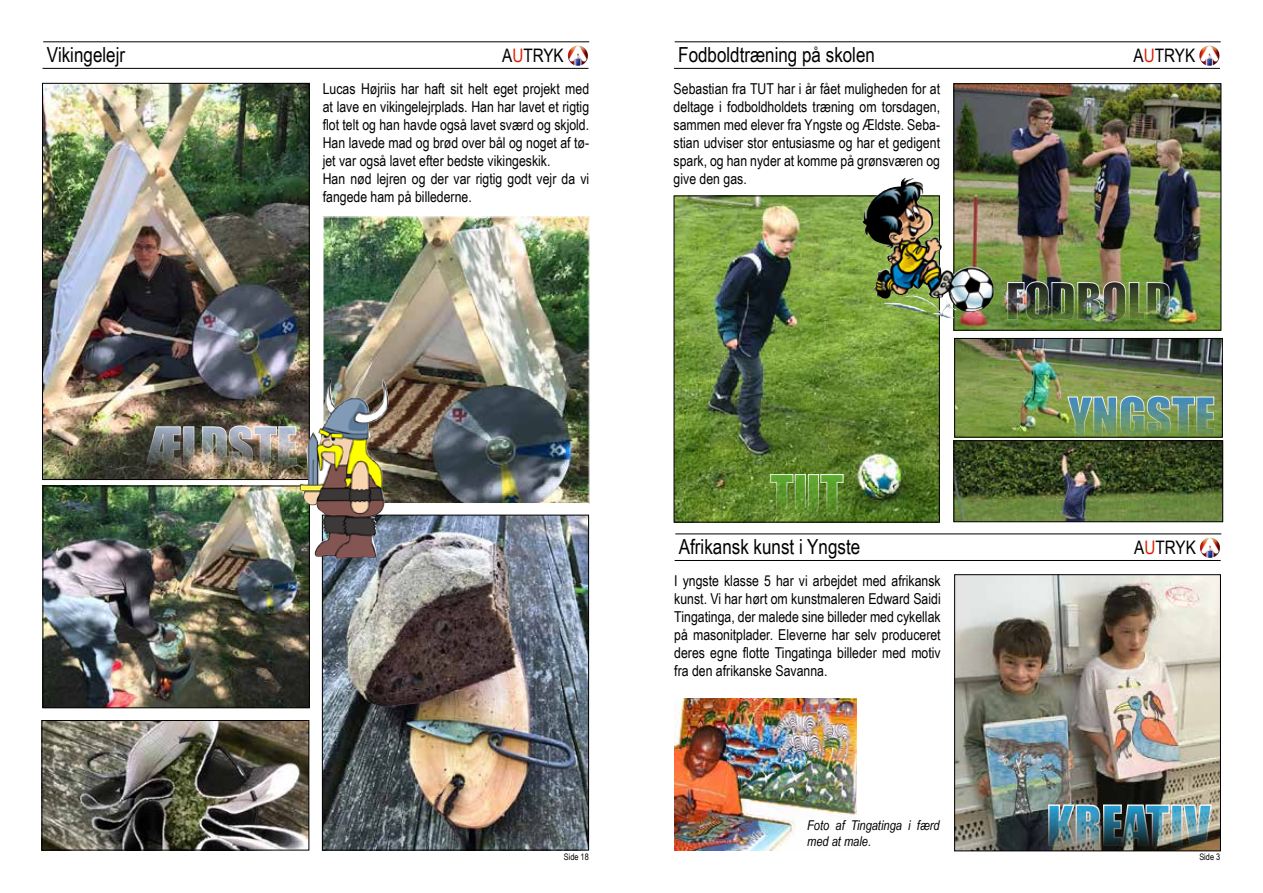
<style>
.page{position:relative;width:1263px;height:893px;background:#fff}
.page>*{position:absolute;margin:0;border:0;box-sizing:border-box;transform-origin:0 0}
.t1{font:20.7px "Arial Narrow";color:#000}
.t2{font:18.6px "Arial Narrow";color:#000}
.t3{font:15px/18px "Arial Narrow";color:#000;text-align:justify}
.t4{font:italic 13.5px/16.2px "Arial Narrow";color:#000}
.t5{font:9px "Arial Narrow";color:#000}
.s1{color:#e12000}
</style>
<div class="page">
<img style="left:676px;top:198px;width:262px;height:322px">
<img style="left:44px;top:85px;width:264px;height:393px">
<div style="left:42px;top:83px;width:268px;height:397px;border:1px solid #000"></div>
<hr style="left:674px;top:68px;width:546px;height:1px;background:#000">
<hr style="left:675px;top:41px;width:546px;height:1px;background:#000">
<svg style="left:1201px;top:46px;width:17px;height:18px"></svg>
<img style="left:1199px;top:46px;width:13px;height:19px">
<hr style="left:43px;top:68px;width:545px;height:1px;background:#000">
<hr style="left:43px;top:41px;width:546px;height:1px;background:#000">
<svg style="left:569px;top:46px;width:18px;height:18px"></svg>
<img style="left:568px;top:46px;width:13px;height:19px">
<img style="left:145px;top:425px;width:152px;height:43px">
<img style="left:45px;top:488px;width:263px;height:218px">
<div style="left:43px;top:486px;width:267px;height:222px;border:1px solid #000"></div>
<img style="left:324px;top:517px;width:263px;height:331px">
<div style="left:322px;top:515px;width:267px;height:335px;border:1px solid #000"></div>
<img style="left:44px;top:722px;width:263px;height:126px">
<div style="left:42px;top:720px;width:267px;height:130px;border:1px solid #000"></div>
<img style="left:325px;top:218px;width:263px;height:284px">
<div style="left:323px;top:216px;width:267px;height:288px;border:1px solid #fff"></div>
<img style="left:298px;top:378px;width:93px;height:181px">
<img style="left:955px;top:85px;width:264px;height:244px">
<div style="left:953px;top:83px;width:268px;height:248px;border:1px solid #000"></div>
<img style="left:956px;top:340px;width:265px;height:96px">
<div style="left:954px;top:338px;width:269px;height:100px;border:1px solid #000"></div>
<img style="left:1007px;top:281px;width:163px;height:40px">
<img style="left:955px;top:442px;width:266px;height:78px">
<div style="left:953px;top:440px;width:270px;height:82px;border:1px solid #000"></div>
<svg style="left:770px;top:474px;width:74px;height:41px;background:#68983b"></svg>
<img style="left:1067px;top:395px;width:148px;height:43px">
<img style="left:862px;top:178px;width:132px;height:134px">
<hr style="left:675px;top:560px;width:546px;height:1px;background:#000">
<hr style="left:675px;top:533px;width:546px;height:1px;background:#000">
<svg style="left:1201px;top:538px;width:18px;height:18px"></svg>
<img style="left:1200px;top:538px;width:13px;height:19px">
<img style="left:675px;top:699px;width:182px;height:151px">
<img style="left:956px;top:576px;width:263px;height:273px">
<div style="left:954px;top:574px;width:267px;height:277px;border:1px solid #000"></div>
<img style="left:1047px;top:803px;width:166px;height:45px">
<h1 class="t1" style="left:47px;top:40px;width:80px">Vikingelejr</h1>
<p class="t2" style="left:502px;top:42px;width:63px">A<span class="s1">U</span>TRYK</p>
<h1 class="t1" style="left:678px;top:39px;width:198px">Fodboldtræning på skolen</h1>
<p class="t2" style="left:1134px;top:42px;width:63px">A<span class="s1">U</span>TRYK</p>
<p class="t3" style="left:323px;top:79px;width:268px;text-align:left">Lucas Højriis har haft sit helt eget projekt med at lave en vikingelejrplads. Han har lavet et rigtig flot telt og han havde også lavet sværd og skjold.<br>Han lavede mad og brød over bål og noget af tø&shy;jet var også lavet efter bedste vikingeskik.<br>Han nød lejren og der var rigtig godt vejr da vi fangede ham på billederne.</p>
<p class="t3" style="left:674px;top:79px;width:268px">Sebastian fra TUT har i år fået muligheden for at deltage i fodboldholdets træning om torsdagen, sammen med elever fra Yngste og Ældste. Seba&shy;stian udviser stor entusiasme og har et gedigent spark, og han nyder at komme på grønsværen og give den gas.</p>
<h1 class="t1" style="left:679px;top:531px;width:183px">Afrikansk kunst i Yngste</h1>
<p class="t2" style="left:1134px;top:534px;width:63px">A<span class="s1">U</span>TRYK</p>
<p class="t3" style="left:674px;top:571px;width:268px">I yngste klasse 5 har vi arbejdet med afrikansk kunst. Vi har hørt om kunstmaleren Edward Saidi Tingatinga, der malede sine billeder med cykellak på masonitplader. Eleverne har selv produceret deres egne flotte Tingatinga billeder med motiv fra den afrikanske Savanna.</p>
<p class="t4" style="left:807px;top:817px;width:134px">Foto af Tingatinga i færd med at male.</p>
<p class="t5" style="left:564px;top:851px;width:27px">Side 18</p>
<p class="t5" style="left:1199px;top:851px;width:22px">Side 3</p>
</div>
